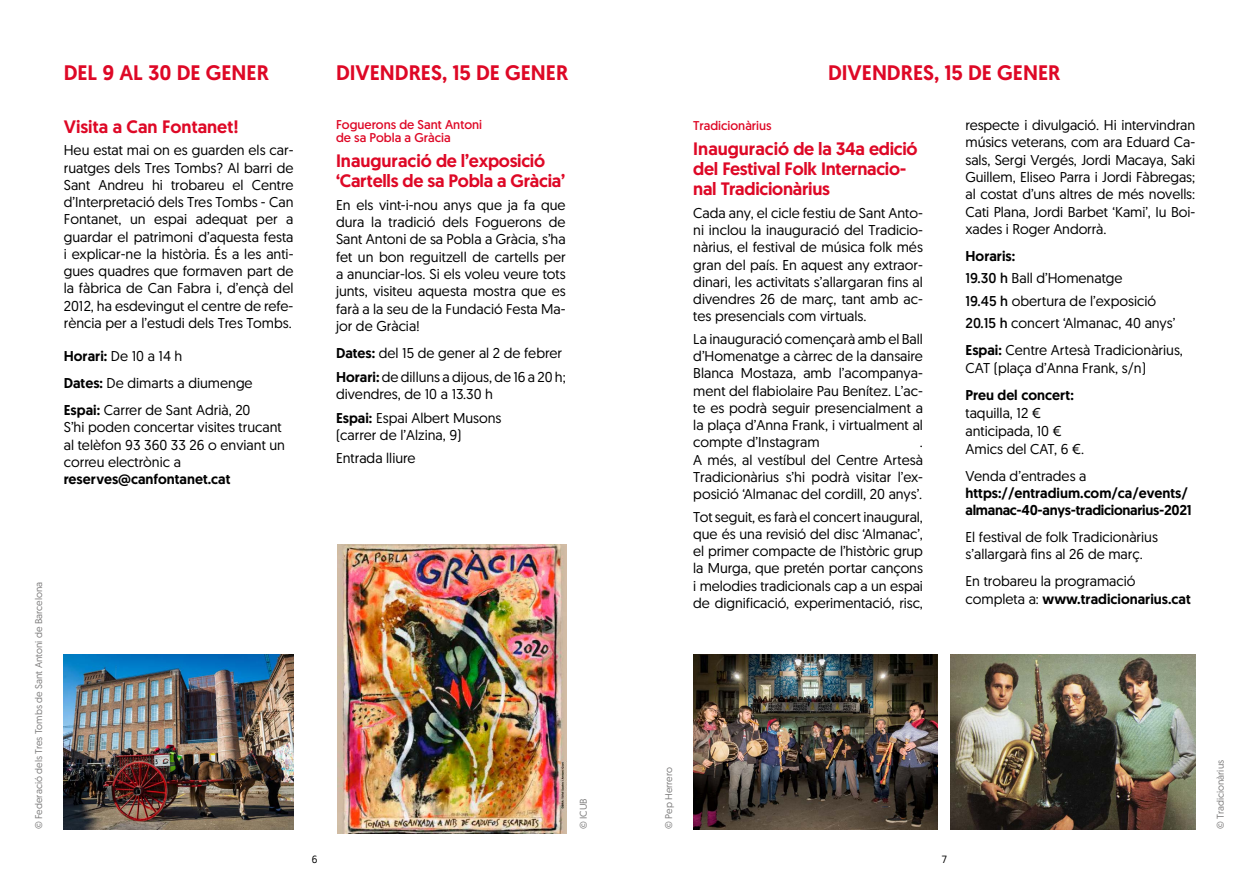
<style>
.page{position:relative;width:1259px;height:893px;background:#fff}
.page>*{position:absolute;margin:0;border:0;box-sizing:border-box;transform-origin:0 0}
.t1{font:500 21px "Geomanist";color:#de0826}
.t2{font:500 18px/20.2px "Geomanist";letter-spacing:-.015em;color:#de0826}
.t3{font:14.25px/17.2px "Geomanist";color:#000}
.t4{font:500 14.25px/17.2px "Geomanist";letter-spacing:-.02em;color:#000}
.t5{font:500 14.25px "Geomanist";color:#000}
.t6{font:12.75px/13.5px "Geomanist";color:#de0826}
.t7{font:10.5px "Geomanist";color:#000}
.t8{font:9.75px "Geomanist";color:#7c7b7b}
.s1{font-weight:500}
.s2{color:#fff}
.s3{font-style:inherit}
</style>
<div class="page">
<img style="left:64px;top:654px;width:229px;height:175px">
<img style="left:337px;top:544px;width:230px;height:289px">
<img style="left:950px;top:654px;width:245px;height:175px">
<img style="left:693px;top:654px;width:245px;height:175px">
<p class="t8" style="left:32px;top:829px;width:249px;rotate:-90deg">© Federació dels Tres Tombs de Sant Antoni de Barcelona</p>
<h1 class="t1" style="left:64px;top:58px;width:207px">DEL 9 AL 30 DE GENER</h1>
<p class="t2" style="left:64px;top:116px;width:176px">Visita a Can Fontanet!</p>
<p class="t3" style="left:64px;top:141px;width:231px;text-align:justify">Heu estat mai on es guarden els car&shy;ruatges dels Tres Tombs? Al barri de Sant Andreu hi trobareu el Centre d’Interpretació dels Tres Tombs - Can Fontanet, un espai adequat per a guardar el patrimoni d’aquesta festa i explicar-ne la història. És a les anti&shy;gues quadres que formaven part de la fàbrica de Can Fabra i, d’ençà del 2012, ha esdevingut el centre de refe&shy;rència per a l’estudi dels Tres Tombs.</p>
<p class="t3" style="left:64px;top:342px;width:190px;line-height:27px"><span class="s1">Horari:</span> De 10 a 14 h<br><span class="s1">Dates:</span> De dimarts a diumenge<br><span class="s1">Espai:</span> Carrer de Sant Adrià, 20</p>
<p class="t3" style="left:64px;top:418px;width:223px">S’hi poden concertar visites trucant al telèfon 93 360 33 26 o enviant un correu electrònic a</p>
<p class="t5" style="left:64px;top:470px;width:168px">reserves@canfontanet.cat</p>
<h1 class="t1" style="left:336px;top:58px;width:234px">DIVENDRES, 15 DE GENER</h1>
<p class="t6" style="left:336px;top:118px;width:148px">Foguerons de Sant Antoni de sa Pobla a Gràcia</p>
<p class="t2" style="left:336px;top:151px;width:231px">Inauguració de l’exposició ‘Cartells de sa Pobla a Gràcia’</p>
<p class="t3" style="left:336px;top:196px;width:231px;text-align:justify">En els vint-i-nou anys que ja fa que dura la tradició dels Foguerons de Sant Antoni de sa Pobla a Gràcia, s’ha fet un bon reguitzell de cartells per a anunciar-los. Si els voleu veure tots junts, visiteu aquesta mostra que es farà a la seu de la Fundació Festa Ma&shy;jor de Gràcia!</p>
<p class="t3" style="left:336px;top:340px;width:231px;line-height:24px"><span class="s1">Dates:</span> del 15 de gener al 2 de febrer<br><span class="s1">Horari:</span> de dilluns a dijous, de 16 a 20 h;</p>
<p class="t3" style="left:336px;top:382px;width:167px;line-height:24px">divendres, de 10 a 13.30 h<br><span class="s1">Espai:</span> Espai Albert Musons</p>
<p class="t3" style="left:336px;top:424px;width:127px;line-height:22.5px">(carrer de l’Alzina, 9)<br>Entrada lliure</p>
<h1 class="t1" style="left:828px;top:58px;width:234px">DIVENDRES, 15 DE GENER</h1>
<p class="t6" style="left:693px;top:119px;width:80px">Tradicionàrius</p>
<p class="t2" style="left:693px;top:138px;width:226px">Inauguració de la 34a edició del Festival Folk Internacio&shy;nal Tradicionàrius</p>
<p class="t3" style="left:693px;top:204px;width:231px;text-align:justify">Cada any, el cicle festiu de Sant Anto&shy;ni inclou la inauguració del Tradicio&shy;nàrius, el festival de música folk més gran del país. En aquest any extraor&shy;dinari, les activitats s’allargaran fins al divendres 26 de març, tant amb ac&shy;tes presencials com virtuals.</p>
<p class="t3" style="left:693px;top:330px;width:231px;text-align:justify">La inauguració començarà amb el Ball d’Homenatge a càrrec de la dansaire Blanca Mostaza, amb l’acompanya&shy;ment del flabiolaire Pau Benítez. L’ac&shy;te es podrà seguir presencialment a la plaça d’Anna Frank, i virtualment al compte d’Instagram <span class="s2">@tradicionarius</span>.<br>A més, al vestíbul del Centre Artesà Tradicionàrius s’hi podrà visitar l’ex&shy;posició ‘Almanac del cordill, 20 anys’.</p>
<p class="t3" style="left:693px;top:508px;width:231px;text-align:justify">Tot seguit, es farà el concert inaugural, que és una revisió del disc ‘Almanac’, el primer compacte de l’històric grup la Murga, que pretén portar cançons i melodies tradicionals cap a un espai de dignificació, experimentació, risc,</p>
<p class="t3" style="left:965px;top:116px;width:231px;text-align:justify">respecte i divulgació. Hi intervindran músics veterans, com ara Eduard Ca&shy;sals, Sergi Vergés, Jordi Macaya, Saki Guillem, Eliseo Parra i Jordi Fàbregas; al costat d’uns altres de més novells:<br>Cati Plana, Jordi Barbet ‘Kami’, Iu Boi&shy;xades i Roger Andorrà.</p>
<p class="t3" style="left:965px;top:244px;width:211px;line-height:22.5px"><span class="s1">Horaris:<br></span><span class="s3">19.30 h</span> Ball d’Homenatge<br><span class="s3">19.45 h</span> obertura de l’exposició<br><span class="s3">20.15 h</span> concert ‘Almanac, 40 anys’</p>
<p class="t3" style="left:965px;top:341px;width:219px"><span class="s1">Espai:</span> Centre Artesà Tradicionàrius,<br>CAT (plaça d’Anna Frank, s/n)</p>
<p class="t5" style="left:965px;top:385px;width:110px">Preu del concert:</p>
<p class="t3" style="left:965px;top:403px;width:120px;line-height:18px">taquilla, 12 € anticipada, 10 €<br>Amics del CAT, 6 €.</p>
<p class="t3" style="left:965px;top:466px;width:122px">Venda d’entrades a</p>
<p class="t4" style="left:965px;top:484px;width:228px">https://entradium.com/ca/events/ almanac-40-anys-tradicionarius-2021</p>
<p class="t3" style="left:965px;top:528px;width:194px">El festival de folk Tradicionàrius s’allargarà fins al 26 de març.</p>
<p class="t3" style="left:965px;top:572px;width:227px">En trobareu la programació completa a: <span class="s1">www.tradicionarius.cat</span></p>
<p class="t8" style="left:577px;top:829px;width:32px;rotate:-90deg">© ICUB</p>
<p class="t8" style="left:662px;top:829px;width:64px;rotate:-90deg">© Pep Herrero</p>
<p class="t8" style="left:1214px;top:829px;width:71px;rotate:-90deg">© Tradicionàrius</p>
<p class="t7" style="left:312px;top:853px;width:7px">6</p>
<p class="t7" style="left:941px;top:853px;width:7px">7</p>
</div>
